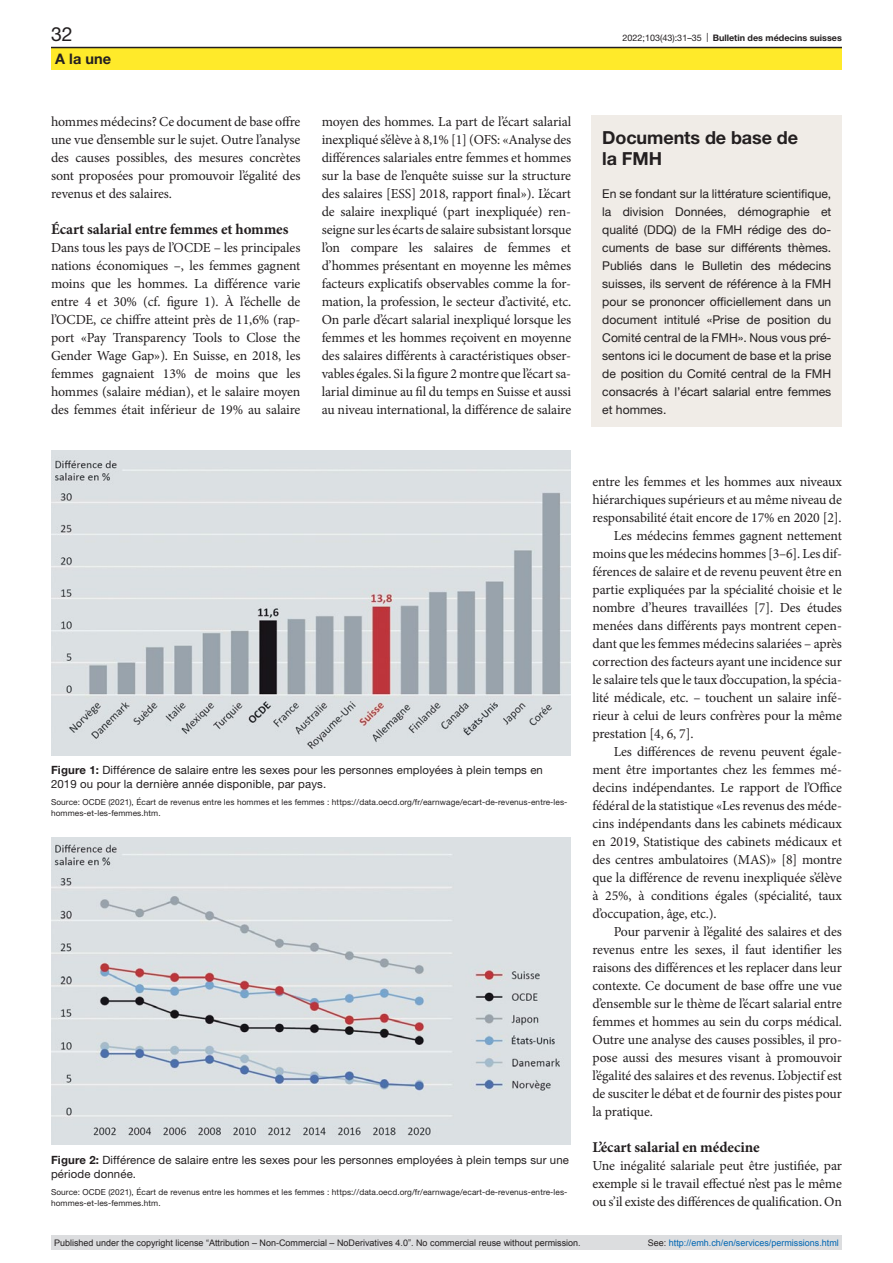
<style>
.page{position:relative;width:893px;height:1263px;background:#fff}
.page>*{position:absolute;margin:0;border:0;box-sizing:border-box;transform-origin:0 0}
.t1{font:19.5px "Helvetica Neue LT Pro";color:#231f20}
.box-head1{font:700 18px/21px "Helvetica Neue LT Pro";letter-spacing:-.005em;color:#231f20}
.head2{font:700 15px "Minion Pro";letter-spacing:-.01em;color:#231f20}
.t2{font:700 14.55px "Helvetica Neue LT Pro";color:#231f20}
.paragraph-indent{font:13.8px/18px "Minion Pro";letter-spacing:-.01em;color:#231f20;text-align:justify}
.paragraph{font:13.8px/18px "Minion Pro";letter-spacing:-.01em;color:#231f20;text-align:justify}
.box-paragraph{font:12.15px/18px "Helvetica Neue LT Pro";color:#231f20;text-align:justify}
.figure-caption{font:11.4px/14.2px "Helvetica Neue LT Pro";letter-spacing:.01em;color:#231f20}
.t3{font:9px "Arial";color:#231f20}
.t4{font:9px "Arial";color:#0066b3}
.t5{font:700 9px "Helvetica Neue LT Pro";color:#231f20}
.figure-caption-2{font:8.25px/11.2px "Helvetica Neue LT Pro";letter-spacing:.01em;color:#231f20}
.s1{font-weight:400}
.s2{font-weight:700}
.s3{color:#231f20}
</style>
<div class="page">
<img style="left:51px;top:450px;width:519px;height:306px">
<img style="left:51px;top:838px;width:519px;height:307px">
<div style="left:592px;top:115px;width:250px;height:312px;background:#f0ece7"></div>
<div style="left:51px;top:47px;width:791px;height:23px;background:#ffea2a"></div>
<hr style="left:51px;top:47px;width:791px;height:1px;background:#231f20">
<div style="left:51px;top:1235px;width:791px;height:15px;background:#dcdddf"></div>
<h1 class="t1" style="left:51px;top:22px;width:23px">32</h1>
<p class="t5" style="left:623px;top:32px;width:221px"><span class="s1">2022;103(43):31–35 |</span> Bulletin des médecins suisses</p>
<p class="t2" style="left:55px;top:49px;width:57px">A la une</p>
<p class="paragraph-indent" style="left:51px;top:113px;width:251px">hommes médecins? Ce document de base offre une vue d’ensemble sur le sujet. Outre l’analyse des causes possibles, des mesures concrètes sont proposées pour promouvoir l’égalité des revenus et des salaires.</p>
<p class="head2" style="left:51px;top:219px;width:239px">Écart salarial entre femmes et hommes</p>
<p class="paragraph" style="left:51px;top:239px;width:251px">Dans tous les pays de l’OCDE – les principales nations économiques –, les femmes gagnent moins que les hommes. La différence varie entre 4 et 30% (cf. figure 1). À l’échelle de l’OCDE, ce chiffre atteint près de 11,6% (rap&shy;port «Pay Transparency Tools to Close the Gender Wage Gap»). En Suisse, en 2018, les femmes gagnaient 13% de moins que les hommes (salaire médian), et le salaire moyen des femmes était inférieur de 19% au salaire</p>
<p class="paragraph" style="left:322px;top:113px;width:251px">moyen des hommes. La part de l’écart salarial inexpliqué s’élève à 8,1% [1] (OFS: «Analyse des différences salariales entre femmes et hommes sur la base de l’enquête suisse sur la structure des salaires [ESS] 2018, rapport final»). L’écart de salaire inexpliqué (part inexpliquée) ren&shy;seigne sur les écarts de salaire subsistant lorsque l’on compare les salaires de femmes et d’hommes présentant en moyenne les mêmes facteurs explicatifs observables comme la for&shy;mation, la profession, le secteur d’activité, etc.<br>On parle d’écart salarial inexpliqué lorsque les femmes et les hommes reçoivent en moyenne des salaires différents à caractéristiques obser&shy;vables égales. Si la figure 2 montre que l’écart sa&shy;larial diminue au fil du temps en Suisse et aussi au niveau international, la différence de salaire</p>
<p class="box-head1" style="left:602px;top:127px;width:197px">Documents de base de la FMH</p>
<p class="box-paragraph" style="left:602px;top:184px;width:231px">En se fondant sur la littérature scientifique, la division Données, démographie et qualité (DDQ) de la FMH rédige des do&shy;cuments de base sur différents thèmes.<br>Publiés dans le Bulletin des médecins suisses, ils servent de référence à la FMH pour se prononcer officiellement dans un document intitulé «Prise de position du Comité central de la FMH». Nous vous pré&shy;sentons ici le document de base et la prise de position du Comité central de la FMH consacrés à l’écart salarial entre femmes et hommes.</p>
<p class="figure-caption" style="left:51px;top:763px;width:493px"><span class="s2">Figure 1:</span> Différence de salaire entre les sexes pour les personnes employées à plein temps en<br>2019 ou pour la dernière année disponible, par pays.</p>
<p class="figure-caption-2" style="left:51px;top:796px;width:518px">Source: OCDE (2021), Écart de revenus entre les hommes et les femmes : https://data.oecd.org/fr/earnwage/ecart-de-revenus-entre-les&shy;hommes-et-les-femmes.htm.</p>
<p class="figure-caption" style="left:51px;top:1152px;width:519px"><span class="s2">Figure 2:</span> Différence de salaire entre les sexes pour les personnes employées à plein temps sur une période donnée.</p>
<p class="figure-caption-2" style="left:51px;top:1186px;width:518px">Source: OCDE (2021), Écart de revenus entre les hommes et les femmes : https://data.oecd.org/fr/earnwage/ecart-de-revenus-entre-les&shy;hommes-et-les-femmes.htm.</p>
<p class="paragraph" style="left:592px;top:473px;width:251px">entre les femmes et les hommes aux niveaux hiérarchiques supérieurs et au même niveau de responsabilité était encore de 17% en 2020 [2].</p>
<p class="paragraph-indent" style="left:592px;top:527px;width:251px;text-indent:21px">Les médecins femmes gagnent nettement moins que les médecins hommes [3–6]. Les dif&shy;férences de salaire et de revenu peuvent être en partie expliquées par la spécialité choisie et le nombre d’heures travaillées [7]. Des études menées dans différents pays montrent cepen&shy;dant que les femmes médecins salariées – après correction des facteurs ayant une incidence sur le salaire tels que le taux d’occupation, la spécia&shy;lité médicale, etc. – touchent un salaire infé&shy;rieur à celui de leurs confrères pour la même prestation [4, 6, 7].</p>
<p class="paragraph-indent" style="left:592px;top:743px;width:251px;text-indent:21px">Les différences de revenu peuvent égale&shy;ment être importantes chez les femmes mé&shy;decins indépendantes. Le rapport de l’Office fédéral de la statistique «Les revenus des méde&shy;cins indépendants dans les cabinets médicaux en 2019, Statistique des cabinets médicaux et des centres ambulatoires (MAS)» [8] montre que la différence de revenu inexpliquée s’élève à 25%, à conditions égales (spécialité, taux d’occupation, âge, etc.).</p>
<p class="paragraph-indent" style="left:592px;top:923px;width:251px;text-indent:21px">Pour parvenir à l’égalité des salaires et des revenus entre les sexes, il faut identifier les raisons des différences et les replacer dans leur contexte. Ce document de base offre une vue d’ensemble sur le thème de l’écart salarial entre femmes et hommes au sein du corps médical.<br>Outre une analyse des causes possibles, il pro&shy;pose aussi des mesures visant à promouvoir l’égalité des salaires et des revenus. L’objectif est de susciter le débat et de fournir des pistes pour la pratique.</p>
<p class="head2" style="left:592px;top:1137px;width:169px">L’écart salarial en médecine</p>
<p class="paragraph" style="left:592px;top:1157px;width:251px">Une inégalité salariale peut être justifiée, par exemple si le travail effectué n’est pas le même ou s’il existe des différences de qualification. On</p>
<p class="t3" style="left:54px;top:1237px;width:528px">Published under the copyright license “Attribution – Non-Commercial – NoDerivatives 4.0”. No commercial reuse without permission.</p>
<p class="t4" style="left:648px;top:1237px;width:193px"><span class="s3">See:</span> http://emh.ch/en/services/permissions.html</p>
</div>
